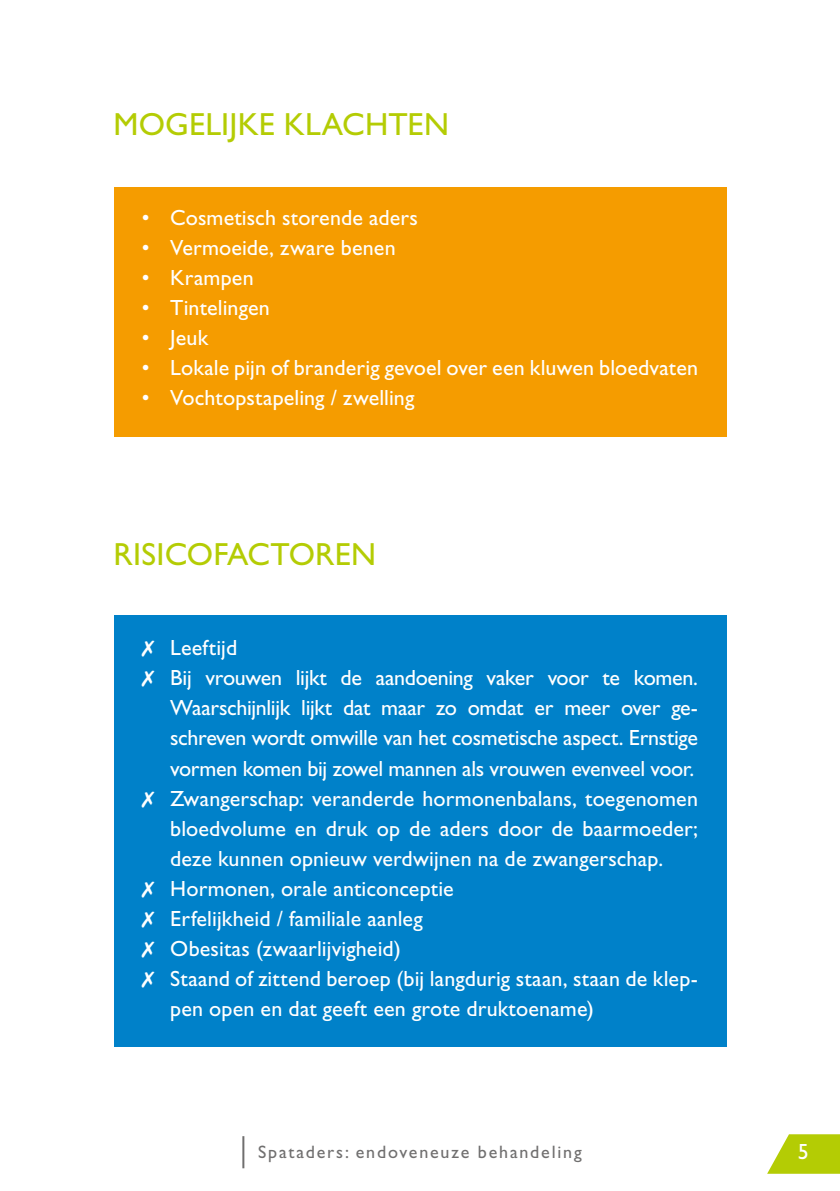
<style>
.page{position:relative;width:840px;height:1191px;background:#fff}
.page>*{position:absolute;margin:0;border:0;box-sizing:border-box;transform-origin:0 0}
.t1{font:32px "Gill Sans Std";letter-spacing:.005em;color:#b4cc04}
.t2{font:22px/30px "Gill Sans Std";letter-spacing:.005em;color:#fff;text-align:justify}
.t3{font:18px "Gill Sans Std";letter-spacing:.1em;color:#706f6f}
</style>
<div class="page">
<hr style="left:242px;top:1136px;width:2px;height:32px;background:#706f6f">
<svg style="left:767px;top:1134px;width:72px;height:39px"></svg>
<div style="left:113px;top:615px;width:613px;height:431px;background:#0081c9"></div>
<div style="left:113px;top:187px;width:613px;height:250px;background:#f59c00"></div>
<p class="t1" style="left:113px;top:106px;width:337px">MOGELIJKE KLACHTEN</p>
<p class="t2" style="left:142px;top:203px;width:277px">• Cosmetisch storende aders</p>
<p class="t2" style="left:142px;top:233px;width:255px">• Vermoeide, zware benen</p>
<p class="t2" style="left:142px;top:263px;width:113px">• Krampen</p>
<p class="t2" style="left:142px;top:293px;width:129px">• Tintelingen</p>
<p class="t2" style="left:142px;top:323px;width:68px">• Jeuk</p>
<p class="t2" style="left:142px;top:353px;width:557px">• Lokale pijn of branderig gevoel over een kluwen bloedvaten</p>
<p class="t2" style="left:142px;top:383px;width:274px">• Vochtopstapeling / zwelling</p>
<p class="t1" style="left:113px;top:536px;width:264px">RISICOFACTOREN</p>
<p class="t2" style="left:142px;top:633px;width:97px">✗ Leeftijd</p>
<p class="t2" style="left:170px;top:663px;width:529px;text-indent:-28px">✗ Bij vrouwen lijkt de aandoening vaker voor te komen.<br>Waarschijnlijk lijkt dat maar zo omdat er meer over ge&shy;schreven wordt omwille van het cosmetische aspect. Ernstige vormen komen bij zowel mannen als vrouwen evenveel voor.</p>
<p class="t2" style="left:170px;top:783px;width:529px;text-indent:-28px">✗ Zwangerschap: veranderde hormonenbalans, toegenomen bloedvolume en druk op de aders door de baarmoeder; deze kunnen opnieuw verdwijnen na de zwangerschap.</p>
<p class="t2" style="left:142px;top:873px;width:313px">✗ Hormonen, orale anticonceptie</p>
<p class="t2" style="left:142px;top:903px;width:282px">✗ Erfelijkheid / familiale aanleg</p>
<p class="t2" style="left:142px;top:933px;width:260px">✗ Obesitas (zwaarlijvigheid)</p>
<p class="t2" style="left:170px;top:963px;width:529px;text-indent:-28px">✗ Staand of zittend beroep (bij langdurig staan, staan de klep&shy;pen open en dat geeft een grote druktoename)</p>
<p class="t3" style="left:258px;top:1141px;width:325px">Spataders: endoveneuze behandeling</p>
<p class="t2" style="left:797px;top:1136px;width:12px">5</p>
</div>
